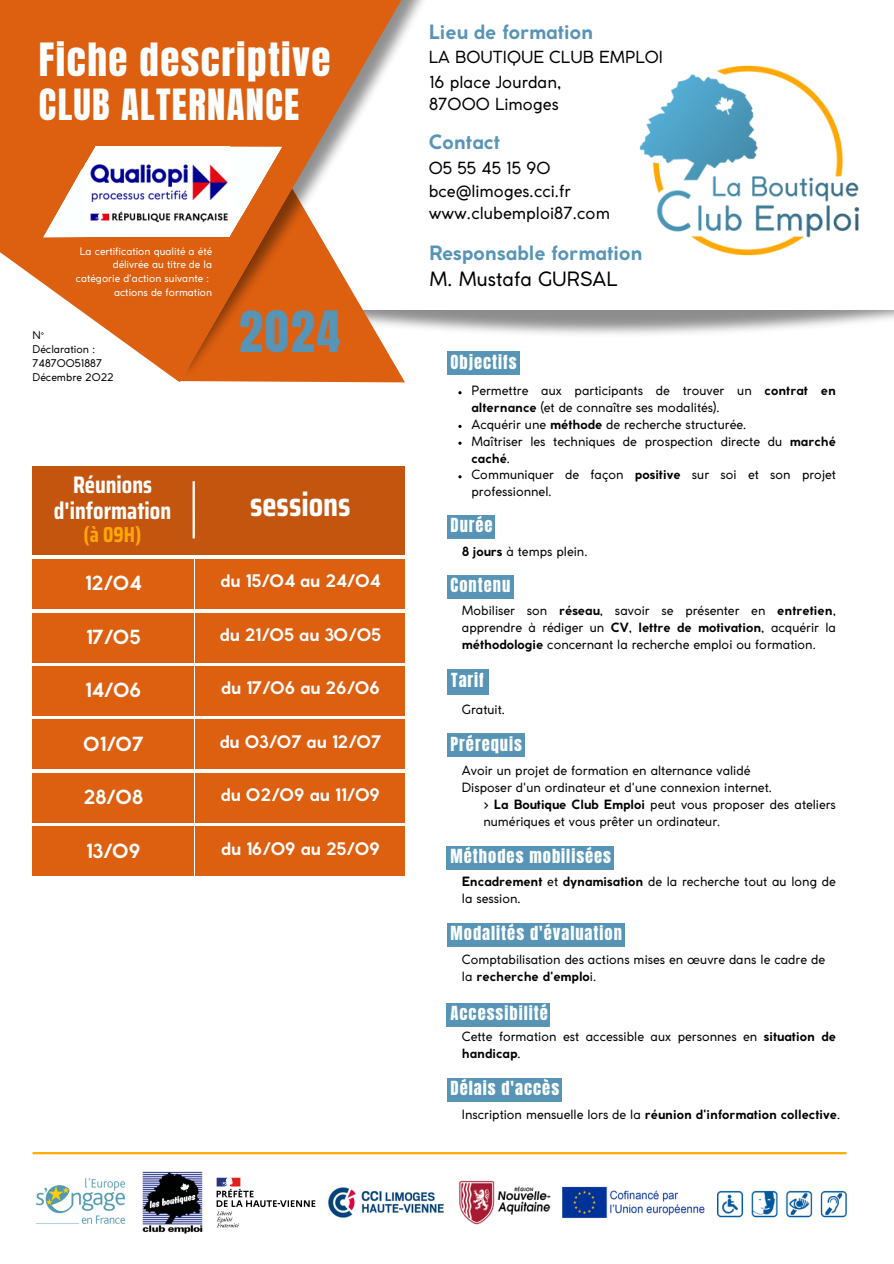
<style>
.page{position:relative;width:894px;height:1264px;background:#fff}
.page>*{position:absolute;margin:0;border:0;box-sizing:border-box;transform-origin:0 0}
.t1{font:48.45px "Anton";color:#5794b5}
.t2{font:38.85px "Anton";letter-spacing:.035em;color:#fbffff}
.t3{font:36.6px "Anton";letter-spacing:.035em;color:#fbffff}
.t4{font:700 33.3px "Saira Condensed";color:#fff}
.t5{font:700 24px/25.3px "Saira Condensed";color:#fff;text-align:center}
.t6{font:700 21.75px "Saira Condensed";color:#ffa800}
.t7{font:700 19.5px "Coco Gothic";color:#5794b5}
.t8{font:19.5px "Coco Gothic";color:#000}
.t9{font:700 19.2px "Coco Gothic";color:#fff}
.t10{font:700 17.1px "Coco Gothic";color:#fff}
.t11{font:16.5px "Anton";letter-spacing:.06em;color:#fbffff}
.t12{font:16.5px/22.5px "Coco Gothic";color:#000}
.t13{font:12.6px/16.8px "Coco Gothic";color:#000}
.t14{font:700 12.6px "Coco Gothic";color:#000}
.t15{font:10.5px/14px "Coco Gothic";color:#000}
.t16{font:10.2px "Coco Gothic";color:#fff}
.s1{font-weight:700}
.s2{font-weight:400}
</style>
<div class="page">
<div style="left:33px;top:467px;width:372px;height:88px;background:#c4550f"></div>
<div style="left:33px;top:559px;width:161px;height:50px;background:#dd5f10"></div>
<div style="left:196px;top:559px;width:209px;height:50px;background:#dd5f10"></div>
<div style="left:33px;top:612px;width:161px;height:50px;background:#dd5f10"></div>
<div style="left:196px;top:612px;width:209px;height:50px;background:#dd5f10"></div>
<div style="left:33px;top:666px;width:161px;height:49px;background:#dd5f10"></div>
<div style="left:196px;top:666px;width:209px;height:49px;background:#dd5f10"></div>
<div style="left:33px;top:719px;width:161px;height:50px;background:#dd5f10"></div>
<div style="left:196px;top:719px;width:209px;height:50px;background:#dd5f10"></div>
<div style="left:33px;top:772px;width:161px;height:50px;background:#dd5f10"></div>
<div style="left:196px;top:773px;width:209px;height:49px;background:#dd5f10"></div>
<div style="left:33px;top:826px;width:161px;height:50px;background:#dd5f10"></div>
<div style="left:196px;top:826px;width:209px;height:50px;background:#dd5f10"></div>
<img style="left:340px;top:310px;width:222px;height:85px">
<svg style="left:0;top:0;width:489px;height:382px;fill:#dd5f10"></svg>
<img style="left:639px;top:65px;width:221px;height:191px">
<svg style="left:171px;top:146px;width:234px;height:236px"></svg>
<div style="left:95px;top:147px;width:135px;height:90px;background:#fff"></div>
<svg style="left:43px;top:147px;width:52px;height:90px"></svg>
<img style="left:86px;top:164px;width:143px;height:61px">
<hr style="left:192px;top:481px;width:3px;height:57px;background:#fff">
<div style="left:446px;top:351px;width:73px;height:24px;background:#5794b5"></div>
<div style="left:446px;top:515px;width:48px;height:23px;background:#5794b5"></div>
<div style="left:446px;top:575px;width:67px;height:23px;background:#5794b5"></div>
<div style="left:448px;top:668px;width:41px;height:26px;background:#5794b5"></div>
<div style="left:446px;top:733px;width:78px;height:24px;background:#5794b5"></div>
<div style="left:446px;top:846px;width:167px;height:23px;background:#5794b5"></div>
<div style="left:446px;top:922px;width:178px;height:24px;background:#5794b5"></div>
<div style="left:446px;top:1003px;width:104px;height:23px;background:#5794b5"></div>
<div style="left:446px;top:1077px;width:115px;height:24px;background:#5794b5"></div>
<hr style="left:33px;top:1152px;width:813px;height:2px;background:#ffa800">
<img style="left:459px;top:1180px;width:92px;height:45px">
<img style="left:142px;top:1171px;width:61px;height:62px">
<img style="left:717px;top:1190px;width:129px;height:28px">
<img style="left:216px;top:1177px;width:100px;height:51px">
<img style="left:328px;top:1187px;width:116px;height:31px">
<img style="left:36px;top:1178px;width:90px;height:46px">
<img style="left:562px;top:1186px;width:143px;height:33px">
<p class="t2" style="left:39px;top:31px;width:293px">Fiche descriptive</p>
<p class="t3" style="left:39px;top:78px;width:262px">CLUB ALTERNANCE</p>
<p class="t16" style="left:80px;top:247px;width:134px">La certification qualité a été</p>
<p class="t16" style="left:113px;top:261px;width:101px">délivrée au titre de la</p>
<p class="t16" style="left:76px;top:274px;width:134px">catégorie d'action suivante :</p>
<p class="t16" style="left:114px;top:288px;width:100px">actions de formation</p>
<p class="t15" style="left:33px;top:329px;width:13px">N°</p>
<p class="t15" style="left:33px;top:343px;width:82px">Déclaration :<br>74870051887<br>Décembre 2022</p>
<p class="t1" style="left:239px;top:297px;width:103px">2024</p>
<p class="t5" style="left:54px;top:472px;width:119px">Réunions d'information</p>
<p class="t6" style="left:84px;top:517px;width:59px">(à 09H)</p>
<p class="t4" style="left:250px;top:478px;width:102px">sessions</p>
<p class="t9" style="left:85px;top:576px;width:58px">12/04</p>
<p class="t10" style="left:220px;top:574px;width:161px">du 15/04 au 24/04</p>
<p class="t9" style="left:86px;top:629px;width:56px">17/05</p>
<p class="t10" style="left:220px;top:628px;width:163px">du 21/05 au 30/05</p>
<p class="t9" style="left:85px;top:682px;width:58px">14/06</p>
<p class="t10" style="left:221px;top:681px;width:160px">du 17/06 au 26/06</p>
<p class="t9" style="left:83px;top:736px;width:62px">01/07</p>
<p class="t9" style="left:83px;top:789px;width:61px">28/08</p>
<p class="t9" style="left:86px;top:843px;width:56px">13/09</p>
<p class="t10" style="left:220px;top:735px;width:163px">du 03/07 au 12/07</p>
<p class="t10" style="left:221px;top:788px;width:160px">du 02/09 au 11/09</p>
<p class="t10" style="left:221px;top:842px;width:160px">du 16/09 au 25/09</p>
<p class="t7" style="left:428px;top:25px;width:166px">Lieu de formation</p>
<p class="t12" style="left:429px;top:72px;width:134px">16 place Jourdan,<br>87000 Limoges</p>
<p class="t12" style="left:428px;top:47px;width:236px">LA BOUTIQUE CLUB EMPLOI</p>
<p class="t7" style="left:428px;top:135px;width:73px">Contact</p>
<p class="t12" style="left:428px;top:181px;width:144px">bce@limoges.cci.fr</p>
<p class="t12" style="left:428px;top:158px;width:123px">05 55 45 15 90</p>
<p class="t12" style="left:428px;top:203px;width:183px">www.clubemploi87.com</p>
<p class="t7" style="left:429px;top:245px;width:215px">Responsable formation</p>
<p class="t8" style="left:429px;top:272px;width:190px">M. Mustafa GURSAL</p>
<p class="t11" style="left:450px;top:350px;width:68px">Objectifs</p>
<p class="t13" style="left:471px;top:383px;width:366px">Permettre aux participants de trouver un <span class="s1">contrat en alternance</span> (et de connaître ses modalités).</p>
<p class="t13" style="left:471px;top:417px;width:276px">Acquérir une <span class="s1">méthode</span> de recherche structurée.</p>
<p class="t13" style="left:471px;top:434px;width:366px">Maîtriser les techniques de prospection directe du <span class="s1">marché caché</span>.</p>
<p class="t13" style="left:471px;top:467px;width:366px">Communiquer de façon <span class="s1">positive</span> sur soi et son projet professionnel.</p>
<p class="t11" style="left:450px;top:513px;width:44px">Durée</p>
<p class="t13" style="left:462px;top:544px;width:127px"><span class="s1">8 jours</span> à temps plein.</p>
<p class="t11" style="left:450px;top:573px;width:61px">Contenu</p>
<p class="t13" style="left:462px;top:603px;width:375px;text-align:justify">Mobiliser son <span class="s1">réseau</span>, savoir se présenter en <span class="s1">entretien</span>, apprendre à rédiger un <span class="s1">CV</span>, <span class="s1">lettre de motivation</span>, acquérir la <span class="s1">méthodologie</span> concernant la recherche emploi ou formation.</p>
<p class="t11" style="left:451px;top:668px;width:34px">Tarif</p>
<p class="t13" style="left:462px;top:701px;width:45px">Gratuit.</p>
<p class="t11" style="left:450px;top:732px;width:73px">Prérequis</p>
<p class="t13" style="left:462px;top:763px;width:290px">Avoir un projet de formation en alternance validé</p>
<p class="t13" style="left:462px;top:780px;width:311px">Disposer d'un ordinateur et d'une connexion internet.</p>
<p class="t13" style="left:483px;top:797px;width:354px">&gt; <span class="s1">La Boutique Club Emploi</span> peut vous proposer des ateliers numériques et vous prêter un ordinateur.</p>
<p class="t11" style="left:450px;top:844px;width:162px">Méthodes mobilisées</p>
<p class="t13" style="left:462px;top:874px;width:375px"><span class="s1">Encadrement</span> et <span class="s1">dynamisation</span> de la recherche tout au long de la session.</p>
<p class="t11" style="left:450px;top:921px;width:173px">Modalités d'évaluation</p>
<p class="t13" style="left:462px;top:951px;width:364px">Comptabilisation des actions mises en œuvre dans le cadre de la <span class="s1">recherche d'emplo</span>i.</p>
<p class="t11" style="left:450px;top:1001px;width:99px">Accessibilité</p>
<p class="t13" style="left:462px;top:1029px;width:375px">Cette formation est accessible aux personnes en <span class="s1">situation de handicap</span>.</p>
<p class="t11" style="left:450px;top:1076px;width:110px">Délais d'accès</p>
<p class="t14" style="left:462px;top:1109px;width:380px"><span class="s2">Inscription mensuelle lors de la</span> réunion d'information collective<span class="s2">.</span></p>
</div>
